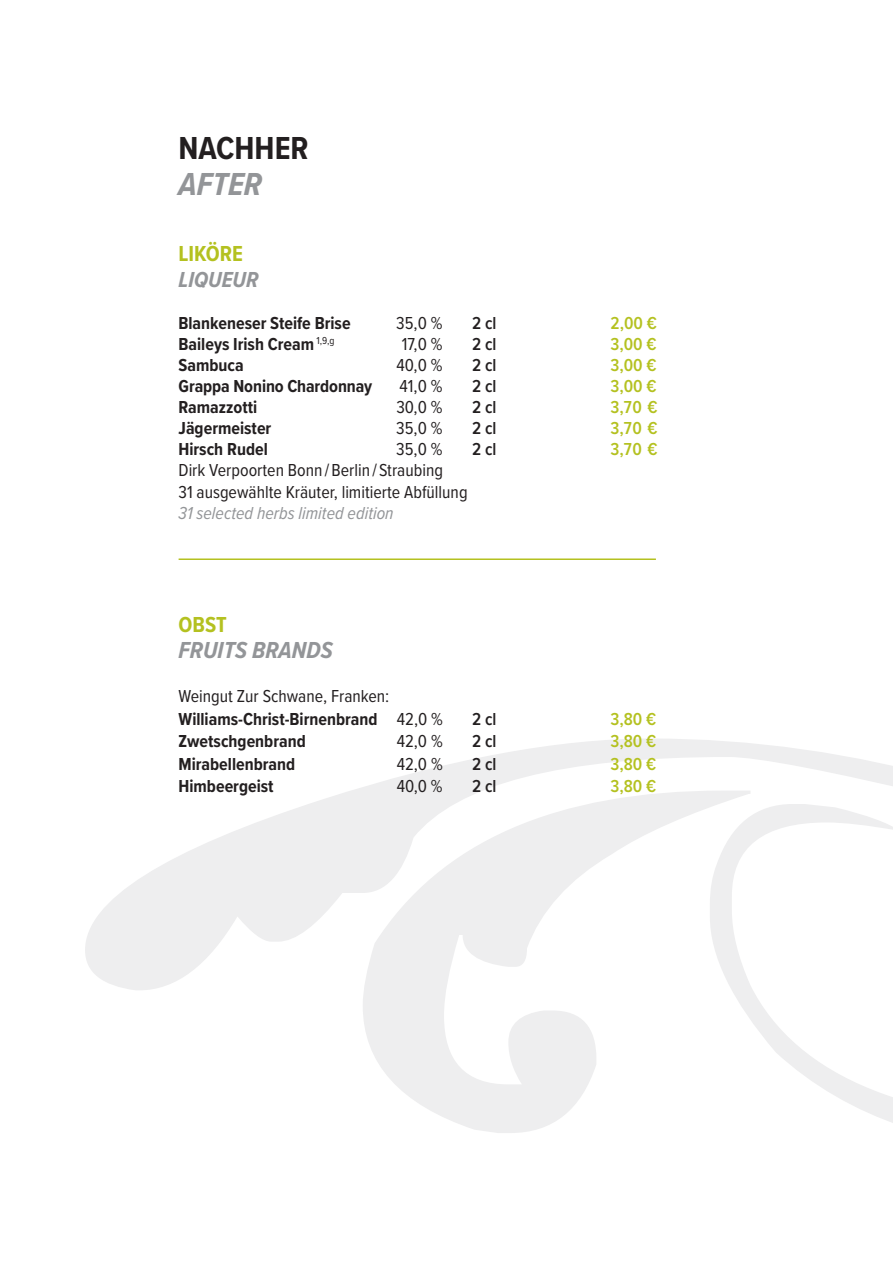
<style>
.page{position:relative;width:893px;height:1263px;background:#fff}
.page>*{position:absolute;margin:0;border:0;box-sizing:border-box;transform-origin:0 0}
.t1{font:700 33px "Proxima Nova Cond";color:#231f20}
.t2{font:italic 700 33px "Proxima Nova Cond";color:#939598}
.t3{font:italic 700 24px "Proxima Nova Cond";color:#939598}
.t4{font:700 22.5px "Proxima Nova Cond";color:#b4c120}
.t5{font:italic 700 22.5px "Proxima Nova Cond";color:#939598}
.t6{font:18px/21px "Proxima Nova Cond";color:#231f20}
.t7{font:700 18px "Proxima Nova Cond";color:#231f20}
.t8{font:600 18px "Proxima Nova Cond";color:#b4c120}
.t9{font:600 18px "Proxima Nova Cond";color:#231f20}
.t10{font:italic 18px "Proxima Nova Cond";color:#939598}
.s1{font-weight:700}
</style>
<div class="page">
<svg style="left:85px;top:739px;width:808px;height:394px"></svg>
<hr style="left:179px;top:558px;width:477px;height:2px;background:#b4c120">
<h1 class="t1" style="left:179px;top:124px;width:132px">NACHHER</h1>
<h1 class="t2" style="left:179px;top:160px;width:85px">AFTER</h1>
<p class="t4" style="left:179px;top:237px;width:66px">LIKÖRE</p>
<p class="t5" style="left:179px;top:263px;width:82px">LIQUEUR</p>
<p class="t7" style="left:179px;top:310px;width:174px">Blankeneser Steife Brise</p>
<p class="t6" style="left:396px;top:312px;width:48px">35,0 %</p>
<p class="t9" style="left:472px;top:310px;width:26px">2 cl</p>
<p class="t8" style="left:611px;top:310px;width:48px">2,00 €</p>
<p class="t7" style="left:179px;top:331px;width:157px">Baileys Irish Cream <sup>1,9,g</sup></p>
<p class="t6" style="left:402px;top:333px;width:42px">17,0 %</p>
<p class="t9" style="left:472px;top:331px;width:26px">2 cl</p>
<p class="t8" style="left:611px;top:331px;width:48px">3,00 €</p>
<p class="t7" style="left:179px;top:352px;width:67px">Sambuca</p>
<p class="t6" style="left:397px;top:354px;width:47px">40,0 %</p>
<p class="t9" style="left:472px;top:352px;width:26px">2 cl</p>
<p class="t8" style="left:611px;top:352px;width:48px">3,00 €</p>
<p class="t7" style="left:179px;top:373px;width:195px">Grappa Nonino Chardonnay</p>
<p class="t6" style="left:400px;top:375px;width:44px">41,0 %</p>
<p class="t9" style="left:472px;top:373px;width:26px">2 cl</p>
<p class="t8" style="left:611px;top:373px;width:48px">3,00 €</p>
<p class="t7" style="left:179px;top:394px;width:80px">Ramazzotti</p>
<p class="t6" style="left:396px;top:396px;width:48px">30,0 %</p>
<p class="t9" style="left:472px;top:394px;width:26px">2 cl</p>
<p class="t8" style="left:611px;top:394px;width:49px">3,70 €</p>
<p class="t7" style="left:179px;top:415px;width:94px">Jägermeister</p>
<p class="t6" style="left:396px;top:417px;width:48px">35,0 %</p>
<p class="t9" style="left:472px;top:415px;width:26px">2 cl</p>
<p class="t8" style="left:611px;top:415px;width:49px">3,70 €</p>
<p class="t7" style="left:179px;top:436px;width:91px">Hirsch Rudel</p>
<p class="t6" style="left:396px;top:438px;width:48px">35,0 %</p>
<p class="t9" style="left:472px;top:436px;width:26px">2 cl</p>
<p class="t8" style="left:611px;top:436px;width:49px">3,70 €</p>
<p class="t6" style="left:179px;top:459px;width:291px">Dirk Verpoorten Bonn / Berlin / Straubing<br>31 ausgewählte Kräuter, limitierte Abfüllung</p>
<p class="t10" style="left:179px;top:499px;width:217px">31 selected herbs limited edition</p>
<p class="t4" style="left:179px;top:608px;width:50px">OBST</p>
<h2 class="t3" style="left:179px;top:632px;width:156px">FRUITS BRANDS</h2>
<p class="t6" style="left:179px;top:684px;width:266px;line-height:22.5px">Weingut Zur Schwane, Franken:<br><span class="s1">Williams-Christ-Birnenbrand</span> 42,0 %</p>
<p class="t9" style="left:472px;top:705px;width:26px">2 cl</p>
<p class="t8" style="left:611px;top:705px;width:47px">3,80 €</p>
<p class="t7" style="left:179px;top:728px;width:129px">Zwetschgenbrand</p>
<p class="t6" style="left:397px;top:730px;width:48px">42,0 %</p>
<p class="t9" style="left:472px;top:728px;width:26px">2 cl</p>
<p class="t8" style="left:611px;top:728px;width:47px">3,80 €</p>
<p class="t7" style="left:179px;top:750px;width:118px">Mirabellenbrand</p>
<p class="t6" style="left:397px;top:752px;width:48px">42,0 %</p>
<p class="t9" style="left:472px;top:750px;width:26px">2 cl</p>
<p class="t8" style="left:611px;top:750px;width:47px">3,80 €</p>
<p class="t7" style="left:179px;top:773px;width:97px">Himbeergeist</p>
<p class="t6" style="left:397px;top:775px;width:47px">40,0 %</p>
<p class="t9" style="left:472px;top:773px;width:26px">2 cl</p>
<p class="t8" style="left:611px;top:773px;width:47px">3,80 €</p>
</div>
